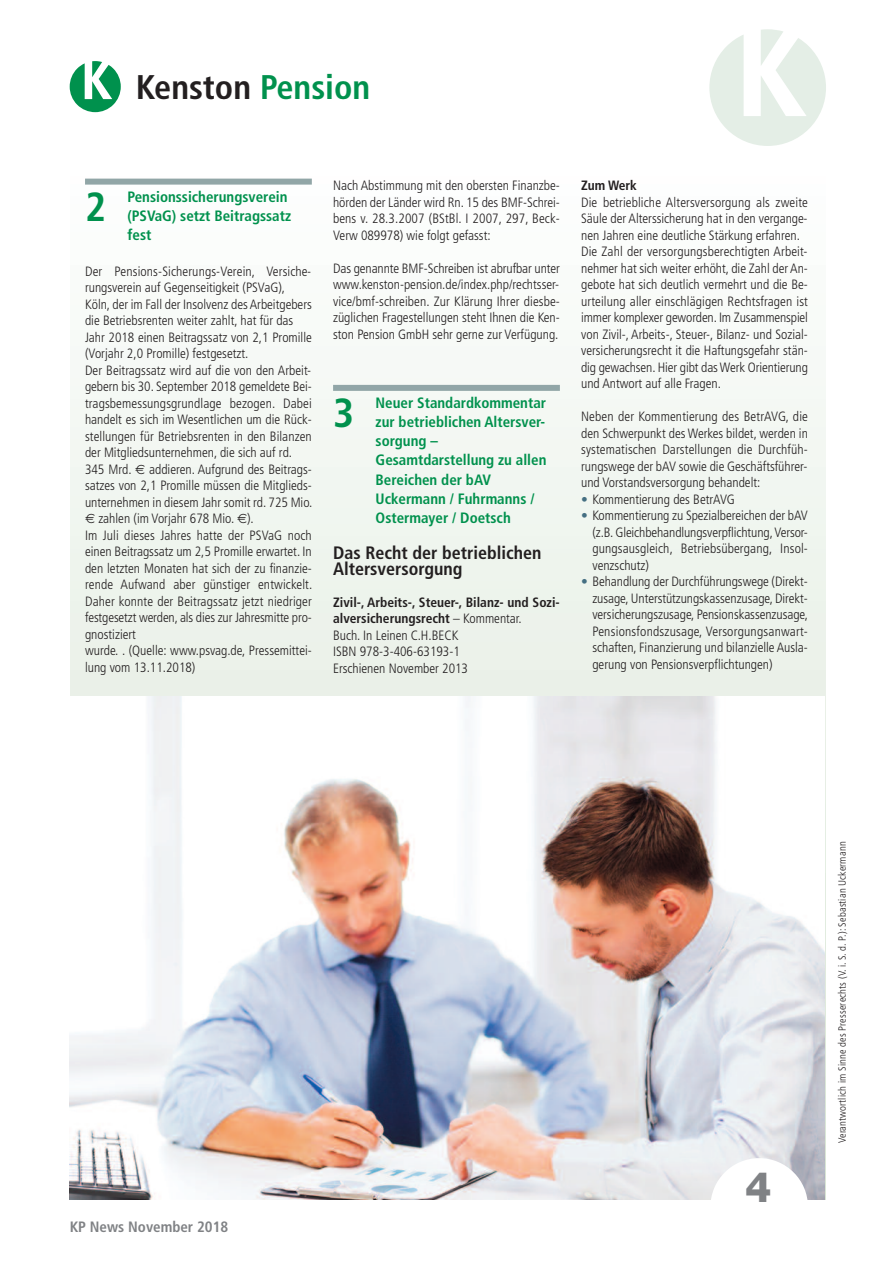
<style>
.page{position:relative;width:893px;height:1263px;background:#fff}
.page>*{position:absolute;margin:0;border:0;box-sizing:border-box;transform-origin:0 0}
.t1{font:800 42px "Helvetica Neue";color:#808285}
.t2{font:700 condensed 40.5px "Frutiger";color:#00914d}
.t3{font:700 condensed 34.2px "Frutiger";color:#231f20}
.t4{font:700 condensed 18px/16.5px "Frutiger";color:#231f20}
.t5{font:700 condensed 15px/19.2px "Frutiger";color:#00914d}
.t6{font:700 condensed 15px "Frutiger";color:#808285}
.t7{font:300 condensed 13.5px/16.5px "Frutiger";color:#231f20;text-align:justify}
.t8{font:700 condensed 13.5px "Frutiger";color:#231f20}
.t9{font:300 condensed 10.5px "Frutiger";letter-spacing:.015em;color:#231f20}
.s1{color:#00914d}
.s2{font-weight:700}
.s3{color:#456f82}
</style>
<div class="page">
<div style="left:70px;top:168px;width:756px;height:1031px;background:#f3f7f3"></div>
<img style="left:69px;top:696px;width:756px;height:503px">
<div style="left:710px;top:1158px;width:98px;height:98px;background:#fff;border-radius:50%"></div>
<div style="left:85px;top:179px;width:227px;height:6px;background:#91a6a7"></div>
<svg style="left:709px;top:29px;width:117px;height:117px"></svg>
<svg style="left:70px;top:61px;width:51px;height:51px"></svg>
<div style="left:333px;top:385px;width:227px;height:6px;background:#91a6a7"></div>
<h3 class="t3" style="left:136px;top:73px;width:236px">Kenston <span class="s1">Pension</span></h3>
<h2 class="t2" style="left:85px;top:190px;width:23px">2</h2>
<p class="t5" style="left:127px;top:188px;width:165px">Pensionssicherungsverein (PSVaG) setzt Beitragssatz fest</p>
<p class="t7" style="left:85px;top:264px;width:228px;text-align:left">Der Pensions-Sicherungs-Verein, Versiche&shy;rungsverein auf Gegenseitigkeit (PSVaG), Köln, der im Fall der Insolvenz des Arbeitgebers die Betriebsrenten weiter zahlt, hat für das Jahr 2018 einen Beitragssatz von 2,1 Promille (Vorjahr 2,0 Promille) festgesetzt.<br>Der Beitragssatz wird auf die von den Arbeit&shy;gebern bis 30. September 2018 gemeldete Bei&shy;tragsbemessungsgrundlage bezogen. Dabei handelt es sich im Wesentlichen um die Rück&shy;stellungen für Betriebsrenten in den Bilanzen der Mitgliedsunternehmen, die sich auf rd.<br>345 Mrd.</p>
<p class="t7" style="left:149px;top:462px;width:164px">addieren. Aufgrund des Beitrags-</p>
<p class="t7" style="left:85px;top:478px;width:228px">satzes von 2,1 Promille müssen die Mitglieds-</p>
<p class="t7" style="left:85px;top:495px;width:229px">unternehmen in diesem Jahr somit rd. 725 Mio.</p>
<p class="t7" style="left:98px;top:511px;width:157px">zahlen (im Vorjahr 678 Mio. ).</p>
<p class="t7" style="left:85px;top:528px;width:228px">Im Juli dieses Jahres hatte der PSVaG noch</p>
<p class="t7" style="left:85px;top:544px;width:228px">einen Beitragssatz um 2,5 Promille erwartet. In</p>
<p class="t7" style="left:85px;top:561px;width:228px">den letzten Monaten hat sich der zu finanzie-</p>
<p class="t7" style="left:85px;top:577px;width:229px">rende Aufwand aber günstiger entwickelt.</p>
<p class="t7" style="left:85px;top:594px;width:228px">Daher konnte der Beitragssatz jetzt niedriger</p>
<p class="t7" style="left:85px;top:610px;width:228px">festgesetzt werden, als dies zur Jahresmitte pro-</p>
<p class="t7" style="left:85px;top:627px;width:52px">gnostiziert</p>
<p class="t7" style="left:85px;top:643px;width:228px">wurde. . (Quelle: www.psvag.de, Pressemittei-</p>
<p class="t7" style="left:85px;top:660px;width:112px">lung vom 13.11.2018)</p>
<p class="t7" style="left:333px;top:178px;width:228px">Nach Abstimmung mit den obersten Finanzbe&shy;hörden der Länder wird Rn. 15 des BMF-Schrei&shy;bens v. 28.3.2007 (BStBl. I 2007, 297, Beck-Verw 089978) wie folgt gefasst:</p>
<p class="t7" style="left:333px;top:261px;width:228px">Das genannte BMF-Schreiben ist abrufbar unter www.kenston-pension.de/index.php/rechtsser&shy;vice/bmf-schreiben. Zur Klärung Ihrer diesbe&shy;züglichen Fragestellungen steht Ihnen die Ken&shy;ston Pension GmbH sehr gerne zur Verfügung.</p>
<h2 class="t2" style="left:333px;top:397px;width:23px">3</h2>
<p class="t5" style="left:376px;top:394px;width:172px">Neuer Standardkommentar zur betrieblichen Altersver&shy;sorgung –<br>Gesamtdarstellung zu allen<br>Bereichen der bAV<br>Uckermann / Fuhrmanns /<br>Ostermayer / Doetsch</p>
<h3 class="t4" style="left:333px;top:546px;width:210px">Das Recht der betrieblichen<br>Altersversorgung</h3>
<p class="t7" style="left:333px;top:595px;width:228px;text-align:left"><span class="s2">Zivil-, Arbeits-, Steuer-, Bilanz- und Sozi&shy;alversicherungsrecht</span> – Kommentar.<br>Buch. In Leinen C.H.BECK<br>ISBN 978-3-406-63193-1<br>Erschienen November 2013</p>
<p class="t8" style="left:581px;top:180px;width:57px">Zum Werk</p>
<p class="t7" style="left:581px;top:195px;width:228px;text-align:left">Die betriebliche Altersversorgung als zweite Säule der Alterssicherung hat in den vergange&shy;nen Jahren eine deutliche Stärkung erfahren.<br>Die Zahl der versorgungsberechtigten Arbeit&shy;nehmer hat sich weiter erhöht, die Zahl der An&shy;gebote hat sich deutlich vermehrt und die Be&shy;urteilung aller einschlägigen Rechtsfragen ist immer komplexer geworden. Im Zusammenspiel von Zivil-, Arbeits-, Steuer-, Bilanz- und Sozial&shy;versicherungsrecht it die Haftungsgefahr stän&shy;dig gewachsen. Hier gibt dasWerk Orientierung und Antwort auf alle Fragen.</p>
<p class="t7" style="left:581px;top:409px;width:228px">Neben der Kommentierung des BetrAVG, die den Schwerpunkt des Werkes bildet, werden in systematischen Darstellungen die Durchfüh&shy;rungswege der bAV sowie die Geschäftsführer&shy;und Vorstandsversorgung behandelt:</p>
<p class="t7" style="left:581px;top:492px;width:155px"><span class="s3">•</span> Kommentierung des BetrAVG</p>
<p class="t7" style="left:592px;top:508px;width:217px;text-indent:-11px"><span class="s3">•</span> Kommentierung zu Spezialbereichen der bAV (z.B. Gleichbehandlungsverpflichtung,Versor&shy;gungsausgleich, Betriebsübergang, Insol&shy;venzschutz)</p>
<p class="t7" style="left:592px;top:574px;width:217px;text-indent:-11px"><span class="s3">•</span> Behandlung der Durchführungswege (Direkt&shy;zusage, Unterstützungskassenzusage, Direkt&shy;versicherungszusage, Pensionskassenzusage, Pensionsfondszusage, Versorgungsanwart&shy;schaften, Finanzierung und bilanzielle Ausla&shy;gerung von Pensionsverpflichtungen)</p>
<p class="t6" style="left:70px;top:1221px;width:160px">KP News November 2018</p>
<h1 class="t1" style="left:745px;top:1171px;width:28px">4</h1>
<p class="t9" style="left:838px;top:1143px;width:303px;rotate:-90deg">Verantwortlich im Sinne des Presserechts (V. i. S. d. P.): Sebastian Uckermann</p>
</div>
